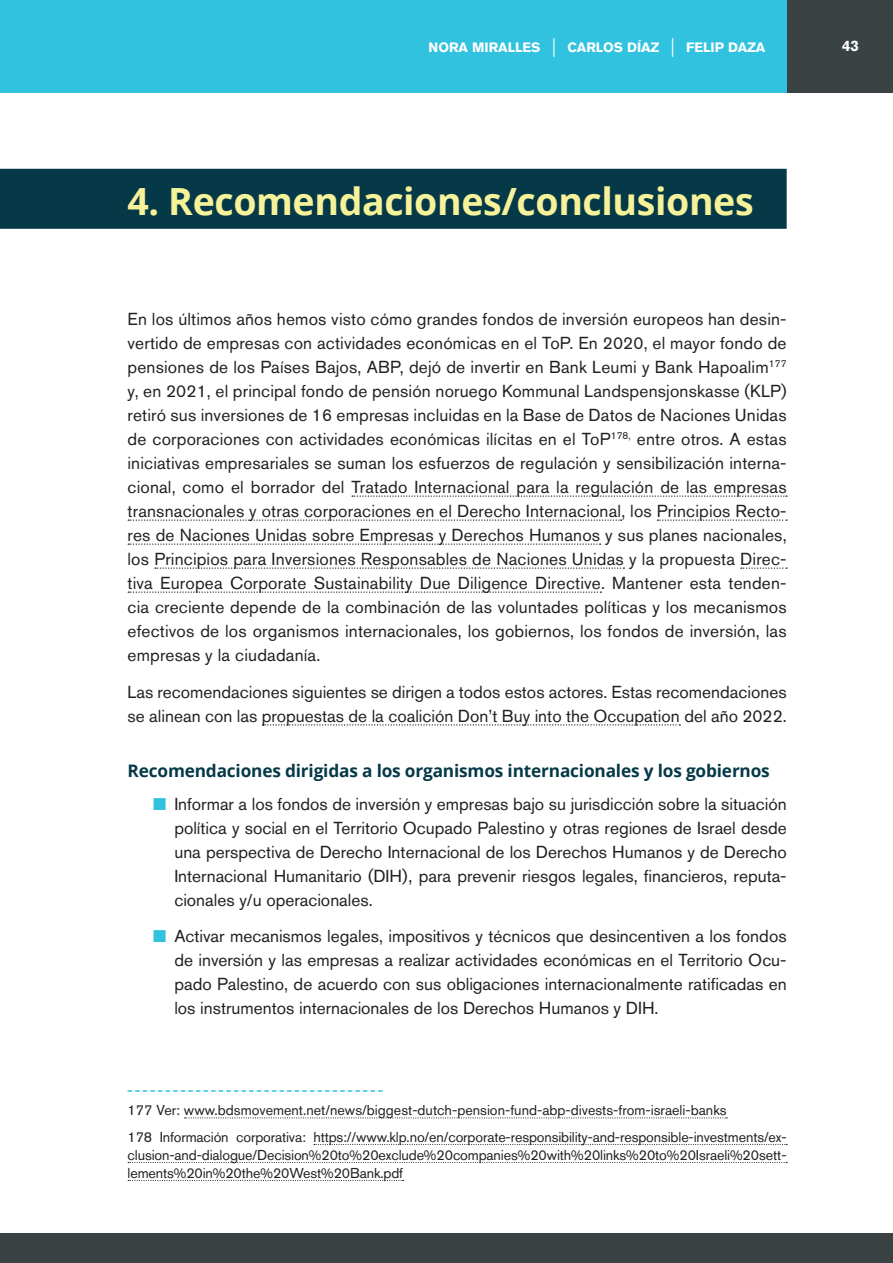
<style>
.page{position:relative;width:893px;height:1263px;background:#fff}
.page>*{position:absolute;margin:0;border:0;box-sizing:border-box;transform-origin:0 0}
.t1{font:700 37.5px "Open Sans";letter-spacing:-.01em;color:#f6f299}
.t2{font:17.25px/24px "Akzidenz Grotesk BQ";color:#231f20;text-align:justify}
.t3{font:700 17.25px "Open Sans";letter-spacing:-.01em;color:#063948}
.t4{font:700 15px "Akzidenz Grotesk BQ";color:#fff}
.t5{font:14.25px/26.5px "Akzidenz Grotesk BQ";letter-spacing:-.01em;color:#231f20}
.t6{font:700 13.5px "Akzidenz Grotesk BQ";color:#fff}
.s1{font-weight:400;font-size:20.25px}
.s2{color:#31c2e0}
</style>
<div class="page">
<div style="left:0;top:1233px;width:893px;height:30px;background:#3b4243"></div>
<div style="left:787px;top:0;width:106px;height:92px;background:#3b4243"></div>
<div style="left:0;top:0;width:787px;height:92px;background:#31c2e0"></div>
<div style="left:0;top:169px;width:787px;height:60px;background:#063948"></div>
<svg style="left:352px;top:495px;width:435px;height:2px"></svg>
<svg style="left:128px;top:519px;width:494px;height:2px"></svg>
<svg style="left:657px;top:519px;width:130px;height:2px"></svg>
<svg style="left:128px;top:543px;width:473px;height:2px"></svg>
<svg style="left:155px;top:567px;width:469px;height:2px"></svg>
<svg style="left:741px;top:567px;width:46px;height:2px"></svg>
<svg style="left:128px;top:591px;width:473px;height:2px"></svg>
<svg style="left:262px;top:724px;width:418px;height:1px"></svg>
<svg style="left:128px;top:1090px;width:255px;height:2px"></svg>
<svg style="left:184px;top:1117px;width:543px;height:1px"></svg>
<svg style="left:314px;top:1144px;width:473px;height:1px"></svg>
<svg style="left:128px;top:1162px;width:659px;height:1px"></svg>
<svg style="left:128px;top:1180px;width:276px;height:1px"></svg>
<p class="t6" style="left:429px;top:40px;width:338px">NORA MIRALLES <span class="s1">|</span> CARLOS DÍAZ <span class="s1">|</span> FELIP DAZA</p>
<p class="t4" style="left:842px;top:37px;width:18px">43</p>
<h1 class="t1" style="left:128px;top:174px;width:628px">4. Recomendaciones/conclusiones</h1>
<p class="t2" style="left:128px;top:307px;width:661px">En los últimos años hemos visto cómo grandes fondos de inversión europeos han desin&shy;vertido de empresas con actividades económicas en el ToP. En 2020, el mayor fondo de pensiones de los Países Bajos, ABP, dejó de invertir en Bank Leumi y Bank Hapoalim<sup>177 </sup>y, en 2021, el principal fondo de pensión noruego Kommunal Landspensjonskasse (KLP) retiró sus inversiones de 16 empresas incluidas en la Base de Datos de Naciones Unidas de corporaciones con actividades económicas ilícitas en el ToP<sup>178,</sup> entre otros. A estas iniciativas empresariales se suman los esfuerzos de regulación y sensibilización interna&shy;cional, como el borrador del Tratado Internacional para la regulación de las empresas transnacionales y otras corporaciones en el Derecho Internacional, los Principios Recto&shy;res de Naciones Unidas sobre Empresas y Derechos Humanos y sus planes nacionales, los Principios para Inversiones Responsables de Naciones Unidas y la propuesta Direc&shy;tiva Europea Corporate Sustainability Due Diligence Directive. Mantener esta tenden&shy;cia creciente depende de la combinación de las voluntades políticas y los mecanismos efectivos de los organismos internacionales, los gobiernos, los fondos de inversión, las empresas y la ciudadanía.</p>
<p class="t2" style="left:128px;top:680px;width:661px">Las recomendaciones siguientes se dirigen a todos estos actores. Estas recomendaciones se alinean con las propuestas de la coalición Don’t Buy into the Occupation del año 2022.</p>
<p class="t3" style="left:128px;top:759px;width:644px">Recomendaciones dirigidas a los organismos internacionales y los gobiernos</p>
<p class="t2" style="left:174px;top:791px;width:614px;text-indent:-21px"><span class="s2">■</span> Informar a los fondos de inversión y empresas bajo su jurisdicción sobre la situación política y social en el Territorio Ocupado Palestino y otras regiones de Israel desde una perspectiva de Derecho Internacional de los Derechos Humanos y de Derecho Internacional Humanitario (DIH), para prevenir riesgos legales, financieros, reputa&shy;cionales y/u operacionales.</p>
<p class="t2" style="left:174px;top:924px;width:614px;text-indent:-21px"><span class="s2">■</span> Activar mecanismos legales, impositivos y técnicos que desincentiven a los fondos de inversión y las empresas a realizar actividades económicas en el Territorio Ocu&shy;pado Palestino, de acuerdo con sus obligaciones internacionalmente ratificadas en los instrumentos internacionales de los Derechos Humanos y DIH.</p>
<p class="t5" style="left:128px;top:1097px;width:661px">177 Ver: www.bdsmovement.net/news/biggest-dutch-pension-fund-abp-divests-from-israeli-banks<br>178 Información corporativa: https://www.klp.no/en/corporate-responsibility-and-responsible-investments/ex-</p>
<p class="t5" style="left:128px;top:1146px;width:661px;line-height:18px">clusion-and-dialogue/Decision%20to%20exclude%20companies%20with%20links%20to%20Israeli%20sett&shy;lements%20in%20the%20West%20Bank.pdf</p>
</div>
